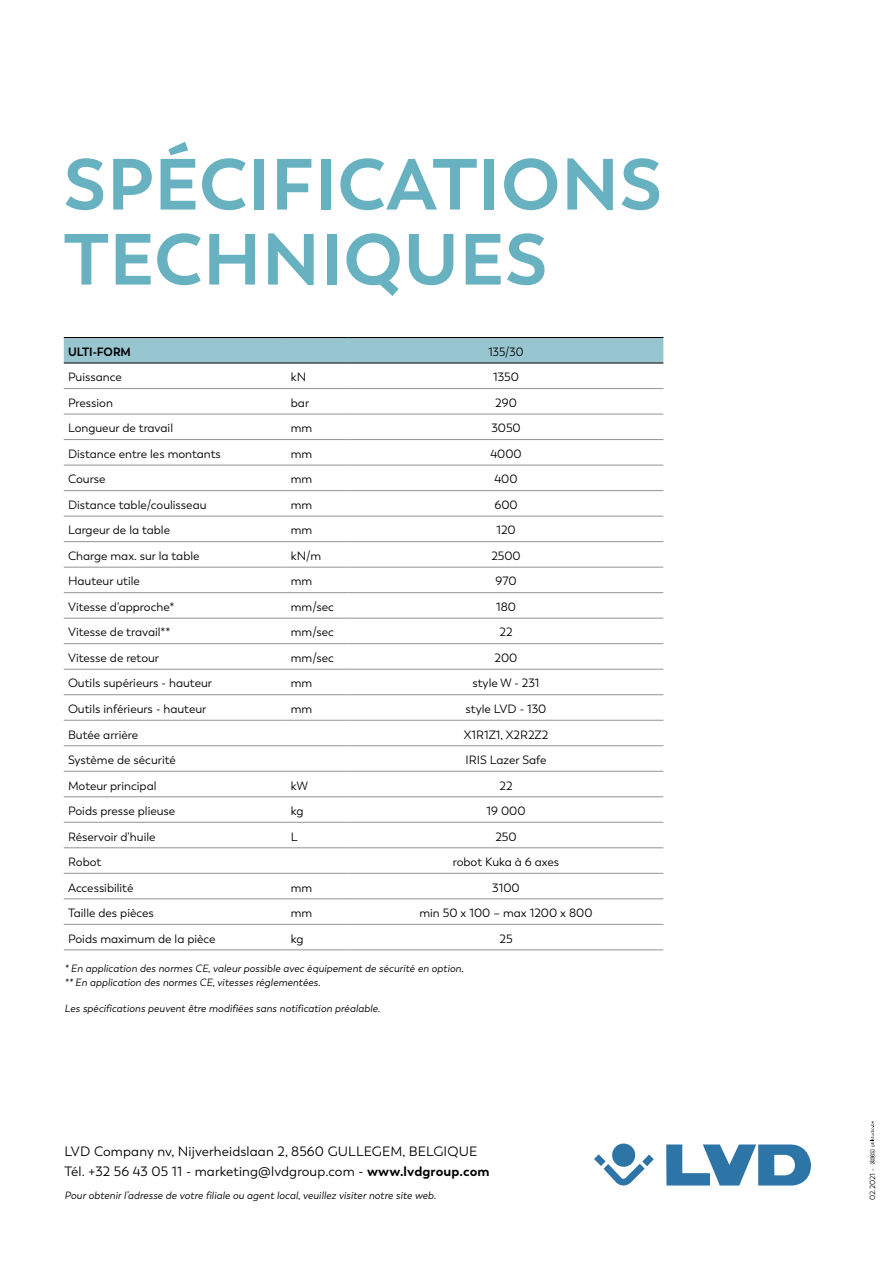
<style>
.page{position:relative;width:893px;height:1263px;background:#fff}
.page>*{position:absolute;margin:0;border:0;box-sizing:border-box;transform-origin:0 0}
.t1{font:700 72px/75px "Trenda";letter-spacing:.01em;color:#68b1c0}
.t2{font:13.5px/19.5px "Trenda";letter-spacing:.01em;color:#000}
.t3{font:12px "Trenda";color:#000}
.t4{font:700 12px "Trenda";color:#000;scale:.95 1}
.t5{font:12px "Trenda";color:#000;scale:.95 1}
.t6{font:italic 10.5px/13.6px "Trenda";letter-spacing:.01em;color:#000}
.t7{font:7.5px "Trenda";color:#000}
.s1{font-weight:700}
</style>
<div class="page">
<svg style="left:666px;top:1144px;width:145px;height:41px"></svg>
<svg style="left:594px;top:1143px;width:60px;height:42px"></svg>
<svg style="left:870px;top:1121px;width:5px;height:43px"></svg>
<div style="left:64px;top:338px;width:599px;height:25px;background:#98c6d0"></div>
<hr style="left:64px;top:337px;width:221px;height:1px;background:#000">
<hr style="left:285px;top:337px;width:64px;height:1px;background:#000">
<hr style="left:349px;top:337px;width:314px;height:1px;background:#000">
<hr style="left:64px;top:363px;width:221px;height:1px;background:#000">
<hr style="left:285px;top:363px;width:64px;height:1px;background:#000">
<hr style="left:349px;top:363px;width:314px;height:1px;background:#000">
<hr style="left:64px;top:388px;width:221px;height:1px;background:#939393">
<hr style="left:285px;top:388px;width:64px;height:1px;background:#939393">
<hr style="left:349px;top:388px;width:314px;height:1px;background:#939393">
<hr style="left:64px;top:414px;width:221px;height:1px;background:#939393">
<hr style="left:285px;top:414px;width:64px;height:1px;background:#939393">
<hr style="left:349px;top:414px;width:314px;height:1px;background:#939393">
<hr style="left:64px;top:439px;width:221px;height:1px;background:#939393">
<hr style="left:285px;top:439px;width:64px;height:1px;background:#939393">
<hr style="left:349px;top:439px;width:314px;height:1px;background:#939393">
<hr style="left:64px;top:465px;width:221px;height:1px;background:#939393">
<hr style="left:285px;top:465px;width:64px;height:1px;background:#939393">
<hr style="left:349px;top:465px;width:314px;height:1px;background:#939393">
<hr style="left:64px;top:490px;width:221px;height:1px;background:#939393">
<hr style="left:285px;top:490px;width:64px;height:1px;background:#939393">
<hr style="left:349px;top:490px;width:314px;height:1px;background:#939393">
<hr style="left:64px;top:516px;width:221px;height:1px;background:#939393">
<hr style="left:285px;top:516px;width:64px;height:1px;background:#939393">
<hr style="left:349px;top:516px;width:314px;height:1px;background:#939393">
<hr style="left:64px;top:541px;width:221px;height:1px;background:#939393">
<hr style="left:285px;top:541px;width:64px;height:1px;background:#939393">
<hr style="left:349px;top:541px;width:314px;height:1px;background:#939393">
<hr style="left:64px;top:567px;width:221px;height:1px;background:#939393">
<hr style="left:285px;top:567px;width:64px;height:1px;background:#939393">
<hr style="left:349px;top:567px;width:314px;height:1px;background:#939393">
<hr style="left:64px;top:592px;width:221px;height:1px;background:#939393">
<hr style="left:285px;top:592px;width:64px;height:1px;background:#939393">
<hr style="left:349px;top:592px;width:314px;height:1px;background:#939393">
<hr style="left:64px;top:618px;width:221px;height:1px;background:#939393">
<hr style="left:285px;top:618px;width:64px;height:1px;background:#939393">
<hr style="left:349px;top:618px;width:314px;height:1px;background:#939393">
<hr style="left:64px;top:643px;width:221px;height:1px;background:#939393">
<hr style="left:285px;top:643px;width:64px;height:1px;background:#939393">
<hr style="left:349px;top:643px;width:314px;height:1px;background:#939393">
<hr style="left:64px;top:669px;width:221px;height:1px;background:#939393">
<hr style="left:285px;top:669px;width:64px;height:1px;background:#939393">
<hr style="left:349px;top:669px;width:314px;height:1px;background:#939393">
<hr style="left:64px;top:694px;width:221px;height:1px;background:#939393">
<hr style="left:285px;top:694px;width:64px;height:1px;background:#939393">
<hr style="left:349px;top:694px;width:314px;height:1px;background:#939393">
<hr style="left:64px;top:720px;width:221px;height:1px;background:#939393">
<hr style="left:285px;top:720px;width:64px;height:1px;background:#939393">
<hr style="left:349px;top:720px;width:314px;height:1px;background:#939393">
<hr style="left:64px;top:745px;width:221px;height:1px;background:#939393">
<hr style="left:285px;top:745px;width:64px;height:1px;background:#939393">
<hr style="left:349px;top:745px;width:314px;height:1px;background:#939393">
<hr style="left:64px;top:771px;width:221px;height:1px;background:#939393">
<hr style="left:285px;top:771px;width:64px;height:1px;background:#939393">
<hr style="left:349px;top:771px;width:314px;height:1px;background:#939393">
<hr style="left:64px;top:796px;width:221px;height:1px;background:#939393">
<hr style="left:285px;top:796px;width:64px;height:1px;background:#939393">
<hr style="left:349px;top:796px;width:314px;height:1px;background:#939393">
<hr style="left:64px;top:822px;width:221px;height:1px;background:#939393">
<hr style="left:285px;top:822px;width:64px;height:1px;background:#939393">
<hr style="left:349px;top:822px;width:314px;height:1px;background:#939393">
<hr style="left:64px;top:847px;width:221px;height:1px;background:#939393">
<hr style="left:285px;top:847px;width:64px;height:1px;background:#939393">
<hr style="left:349px;top:847px;width:314px;height:1px;background:#939393">
<hr style="left:64px;top:873px;width:221px;height:1px;background:#939393">
<hr style="left:285px;top:873px;width:64px;height:1px;background:#939393">
<hr style="left:349px;top:873px;width:314px;height:1px;background:#939393">
<hr style="left:64px;top:898px;width:221px;height:1px;background:#939393">
<hr style="left:285px;top:898px;width:64px;height:1px;background:#939393">
<hr style="left:349px;top:898px;width:314px;height:1px;background:#939393">
<hr style="left:64px;top:924px;width:221px;height:1px;background:#939393">
<hr style="left:285px;top:924px;width:64px;height:1px;background:#939393">
<hr style="left:349px;top:924px;width:314px;height:1px;background:#939393">
<hr style="left:64px;top:950px;width:221px;height:1px;background:#939393">
<hr style="left:285px;top:950px;width:64px;height:1px;background:#939393">
<hr style="left:349px;top:950px;width:314px;height:1px;background:#939393">
<h1 class="t1" style="left:64px;top:148px;width:600px">SPÉCIFICATIONS<br>TECHNIQUES</h1>
<p class="t4" style="left:68px;top:344px;width:68px">ULTI-FORM</p>
<p class="t5" style="left:488px;top:345px;width:38px">135/30</p>
<p class="t3" style="left:68px;top:370px;width:55px">Puissance</p>
<p class="t3" style="left:291px;top:370px;width:17px">kN</p>
<p class="t3" style="left:493px;top:370px;width:27px">1350</p>
<p class="t3" style="left:68px;top:396px;width:46px">Pression</p>
<p class="t3" style="left:291px;top:396px;width:20px">bar</p>
<p class="t3" style="left:495px;top:396px;width:23px">290</p>
<p class="t3" style="left:68px;top:421px;width:107px">Longueur de travail</p>
<p class="t3" style="left:291px;top:421px;width:23px">mm</p>
<p class="t3" style="left:491px;top:421px;width:31px">3050</p>
<p class="t3" style="left:68px;top:447px;width:154px">Distance entre les montants</p>
<p class="t3" style="left:291px;top:447px;width:23px">mm</p>
<p class="t3" style="left:490px;top:447px;width:33px">4000</p>
<p class="t3" style="left:68px;top:472px;width:39px">Course</p>
<p class="t3" style="left:291px;top:472px;width:23px">mm</p>
<p class="t3" style="left:494px;top:472px;width:25px">400</p>
<p class="t3" style="left:68px;top:498px;width:140px">Distance table/coulisseau</p>
<p class="t3" style="left:291px;top:498px;width:23px">mm</p>
<p class="t3" style="left:494px;top:498px;width:25px">600</p>
<p class="t3" style="left:68px;top:523px;width:104px">Largeur de la table</p>
<p class="t3" style="left:291px;top:523px;width:23px">mm</p>
<p class="t3" style="left:496px;top:523px;width:21px">120</p>
<p class="t3" style="left:68px;top:549px;width:133px">Charge max. sur la table</p>
<p class="t3" style="left:291px;top:549px;width:32px">kN/m</p>
<p class="t3" style="left:491px;top:549px;width:31px">2500</p>
<p class="t3" style="left:68px;top:574px;width:73px">Hauteur utile</p>
<p class="t3" style="left:291px;top:574px;width:23px">mm</p>
<p class="t3" style="left:496px;top:574px;width:22px">970</p>
<p class="t3" style="left:68px;top:600px;width:108px">Vitesse d'approche*</p>
<p class="t3" style="left:291px;top:600px;width:45px">mm/sec</p>
<p class="t3" style="left:496px;top:600px;width:21px">180</p>
<p class="t3" style="left:68px;top:625px;width:104px">Vitesse de travail**</p>
<p class="t3" style="left:291px;top:625px;width:45px">mm/sec</p>
<p class="t3" style="left:499px;top:625px;width:15px">22</p>
<p class="t3" style="left:68px;top:651px;width:93px">Vitesse de retour</p>
<p class="t3" style="left:291px;top:651px;width:45px">mm/sec</p>
<p class="t3" style="left:495px;top:651px;width:24px">200</p>
<p class="t3" style="left:68px;top:676px;width:146px">Outils supérieurs - hauteur</p>
<p class="t3" style="left:291px;top:676px;width:23px">mm</p>
<p class="t3" style="left:472px;top:676px;width:69px">style W - 231</p>
<p class="t3" style="left:68px;top:702px;width:140px">Outils inférieurs - hauteur</p>
<p class="t3" style="left:291px;top:702px;width:23px">mm</p>
<p class="t3" style="left:466px;top:702px;width:82px">style LVD - 130</p>
<p class="t3" style="left:68px;top:727px;width:72px">Butée arrière</p>
<p class="t3" style="left:464px;top:727px;width:86px">X1R1Z1, X2R2Z2</p>
<p class="t3" style="left:68px;top:753px;width:109px">Système de sécurité</p>
<p class="t3" style="left:465px;top:753px;width:83px">IRIS Lazer Safe</p>
<p class="t3" style="left:68px;top:778px;width:90px">Moteur principal</p>
<p class="t3" style="left:291px;top:778px;width:18px">kW</p>
<p class="t3" style="left:499px;top:778px;width:15px">22</p>
<p class="t3" style="left:68px;top:804px;width:109px">Poids presse plieuse</p>
<p class="t3" style="left:291px;top:804px;width:14px">kg</p>
<p class="t3" style="left:486px;top:804px;width:40px">19 000</p>
<p class="t3" style="left:68px;top:829px;width:89px">Réservoir d'huile</p>
<p class="t3" style="left:291px;top:829px;width:8px">L</p>
<p class="t3" style="left:495px;top:829px;width:23px">250</p>
<p class="t3" style="left:68px;top:855px;width:35px">Robot</p>
<p class="t3" style="left:453px;top:855px;width:108px">robot Kuka à 6 axes</p>
<p class="t3" style="left:68px;top:880px;width:67px">Accessibilité</p>
<p class="t3" style="left:291px;top:880px;width:23px">mm</p>
<p class="t3" style="left:492px;top:880px;width:29px">3100</p>
<p class="t3" style="left:68px;top:906px;width:87px">Taille des pièces</p>
<p class="t3" style="left:291px;top:906px;width:23px">mm</p>
<p class="t3" style="left:419px;top:906px;width:175px">min 50 x 100 – max 1200 x 800</p>
<p class="t3" style="left:68px;top:931px;width:149px">Poids maximum de la pièce</p>
<p class="t3" style="left:291px;top:931px;width:14px">kg</p>
<p class="t3" style="left:499px;top:931px;width:15px">25</p>
<p class="t6" style="left:64px;top:961px;width:401px">* En application des normes CE, valeur possible avec équipement de sécurité en option. ** En application des normes CE, vitesses réglementées.</p>
<p class="t6" style="left:64px;top:1001px;width:317px">Les spécifications peuvent être modifiées sans notification préalable.</p>
<p class="t2" style="left:64px;top:1142px;width:427px">LVD Company nv, Nijverheidslaan 2, 8560 GULLEGEM, BELGIQUE<br>Tél. +32 56 43 05 11 - marketing@lvdgroup.com - <span class="s1">www.lvdgroup.com</span></p>
<p class="t6" style="left:64px;top:1189px;width:373px">Pour obtenir l’adresse de votre filiale ou agent local, veuillez visiter notre site web.</p>
<p class="t7" style="left:868px;top:1200px;width:34px;rotate:-90deg">02.2021 -</p>
</div>
